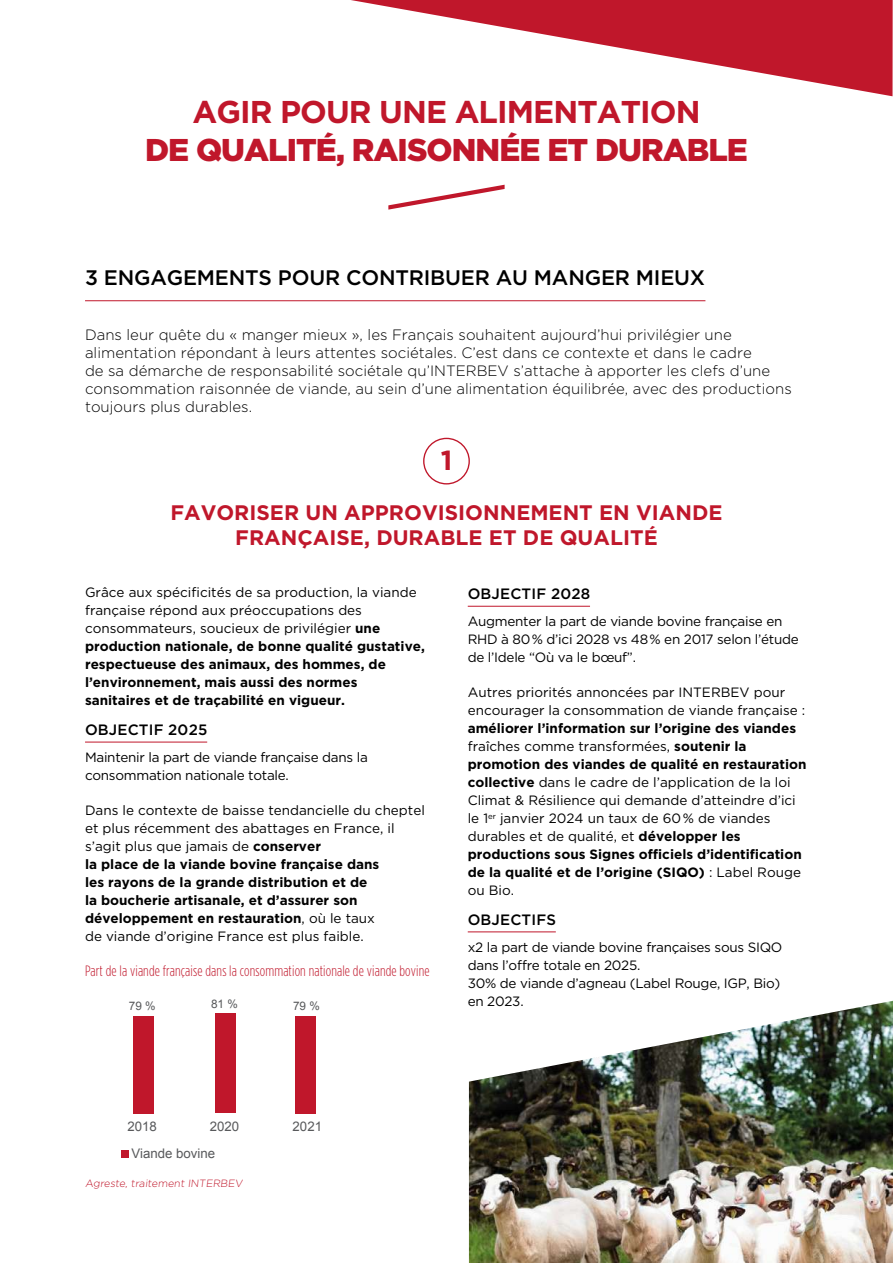
<style>
.page{position:relative;width:893px;height:1263px;background:#fff}
.page>*{position:absolute;margin:0;border:0;box-sizing:border-box;transform-origin:0 0}
.t1{font:900 31.5px "Gotham";letter-spacing:-.03em;color:#c0172b}
.t2{font:700 31.5px "Gotham";letter-spacing:-.03em;color:#c0172b}
.t3{font:700 27.6px "Gotham";color:#c0172b}
.t4{font:700 21px/25.2px "Gotham";color:#c0172b;text-align:center}
.t5{font:500 21px "Gotham";letter-spacing:-.01em;color:#000}
.t6{font:300 15px/18px "Gotham";color:#000}
.t7{font:300 15px "Gotham Condensed";letter-spacing:.01em;color:#c0172b}
.t8{font:500 15px "Gotham";letter-spacing:.01em;color:#000}
.t9{font:700 13.5px/18px "Gotham";color:#000}
.t10{font:13.5px/18px "Gotham";color:#000}
.t11{font:13.5px/18px "Gotham";letter-spacing:-.02em;color:#000}
.t12{font:13.2px "Arial";color:#58595b}
.t13{font:11.7px "Arial";color:#58595b}
.t14{font:300 10.5px "Gotham";color:#c0172b}
.s1{font-weight:400}
.s2{font-weight:700}
</style>
<div class="page">
<svg style="left:351px;top:0;width:542px;height:96px"></svg>
<img style="left:469px;top:1001px;width:424px;height:262px">
<hr style="left:85px;top:300px;width:620px;height:1px;background:#c0172b">
<hr style="left:85px;top:742px;width:122px;height:1px;background:#c0172b">
<div style="left:423px;top:438px;width:47px;height:46px;border:1px solid #c0172b;border-radius:50%"></div>
<svg style="left:388px;top:185px;width:117px;height:25px"></svg>
<div style="left:133px;top:1016px;width:21px;height:97px;background:#c0172b"></div>
<div style="left:215px;top:1014px;width:20px;height:99px;background:#c0172b"></div>
<div style="left:295px;top:1016px;width:21px;height:97px;background:#c0172b"></div>
<div style="left:121px;top:1151px;width:7px;height:7px;background:#c0172b"></div>
<hr style="left:468px;top:606px;width:122px;height:1px;background:#c0172b">
<hr style="left:468px;top:931px;width:88px;height:1px;background:#c0172b">
<h1 class="t2" style="left:192px;top:91px;width:510px">AGIR POUR UNE ALIMENTATION</h1>
<h1 class="t1" style="left:145px;top:128px;width:604px">DE QUALITÉ, RAISONNÉE ET DURABLE</h1>
<h3 class="t5" style="left:85px;top:264px;width:622px">3 ENGAGEMENTS POUR CONTRIBUER AU MANGER MIEUX</h3>
<p class="t6" style="left:85px;top:325px;width:708px">Dans leur quête du « manger mieux », les Français souhaitent aujourd’hui privilégier une alimentation répondant à leurs attentes sociétales. C’est dans ce contexte et dans le cadre<br>de sa démarche de responsabilité sociétale qu’INTERBEV s’attache à apporter les clefs d’une consommation raisonnée de viande, au sein d’une alimentation équilibrée, avec des productions toujours plus durables.</p>
<h2 class="t3" style="left:441px;top:442px;width:13px">1</h2>
<h3 class="t4" style="left:170px;top:500px;width:554px">FAVORISER UN APPROVISIONNEMENT EN VIANDE<br>FRANÇAISE, DURABLE ET DE QUALITÉ</h3>
<p class="t9" style="left:85px;top:583px;width:341px"><span class="s1">Grâce aux spécificités de sa production, la viande française répond aux préoccupations des consommateurs, soucieux de privilégier</span> une production nationale, de bonne qualité gustative, respectueuse des animaux, des hommes, de l’environnement, mais aussi des normes sanitaires et de traçabilité en vigueur.</p>
<p class="t8" style="left:85px;top:720px;width:124px">OBJECTIF 2025</p>
<p class="t11" style="left:85px;top:748px;width:284px">Maintenir la part de viande française dans la consommation nationale totale.</p>
<p class="t10" style="left:85px;top:801px;width:341px">Dans le contexte de baisse tendancielle du cheptel et plus récemment des abattages en France, il s’agit plus que jamais de <span class="s2">conserver<br>la place de la viande bovine française dans<br>les rayons de la grande distribution et de<br>la boucherie artisanale, et d’assurer son développement en restauration</span>, où le taux<br>de viande d’origine France est plus faible.</p>
<p class="t8" style="left:468px;top:584px;width:124px">OBJECTIF 2028</p>
<p class="t11" style="left:468px;top:612px;width:333px">Augmenter la part de viande bovine française en<br>RHD à 80 % d’ici 2028 vs 48 % en 2017 selon l’étude de l’Idele “Où va le bœuf”.</p>
<p class="t10" style="left:468px;top:683px;width:339px">Autres priorités annoncées par INTERBEV pour encourager la consommation de viande française :</p>
<p class="t9" style="left:468px;top:719px;width:340px">améliorer l’information sur l’origine des viandes <span class="s1">fraîches comme transformées,</span> soutenir la promotion des viandes de qualité en restauration collective <span class="s1">dans le cadre de l’application de la loi Climat &amp; Résilience qui demande d’atteindre d’ici le 1</span><sup>er</sup> <span class="s1">janvier 2024 un taux de 60 % de viandes durables et de qualité, et</span> développer les productions sous Signes officiels d’identification de la qualité et de l’origine (SIQO) <span class="s1">: Label Rouge ou Bio.</span></p>
<p class="t8" style="left:468px;top:910px;width:90px">OBJECTIFS</p>
<p class="t11" style="left:468px;top:937px;width:316px">x2 la part de viande bovine françaises sous SIQO dans l’offre totale en 2025.<br>30% de viande d’agneau (Label Rouge, IGP, Bio) en 2023.</p>
<p class="t7" style="left:85px;top:963px;width:346px">Part de la viande française dans la consommation nationale de viande bovine</p>
<p class="t13" style="left:129px;top:998px;width:28px">79 %</p>
<p class="t13" style="left:211px;top:996px;width:28px">81 %</p>
<p class="t13" style="left:293px;top:998px;width:28px">79 %</p>
<p class="t12" style="left:128px;top:1118px;width:31px">2018</p>
<p class="t12" style="left:210px;top:1118px;width:31px">2020</p>
<p class="t12" style="left:131px;top:1145px;width:85px">Viande bovine</p>
<p class="t14" style="left:85px;top:1177px;width:161px">Agreste, traitement INTERBEV</p>
<p class="t12" style="left:293px;top:1118px;width:31px">2021</p>
</div>
